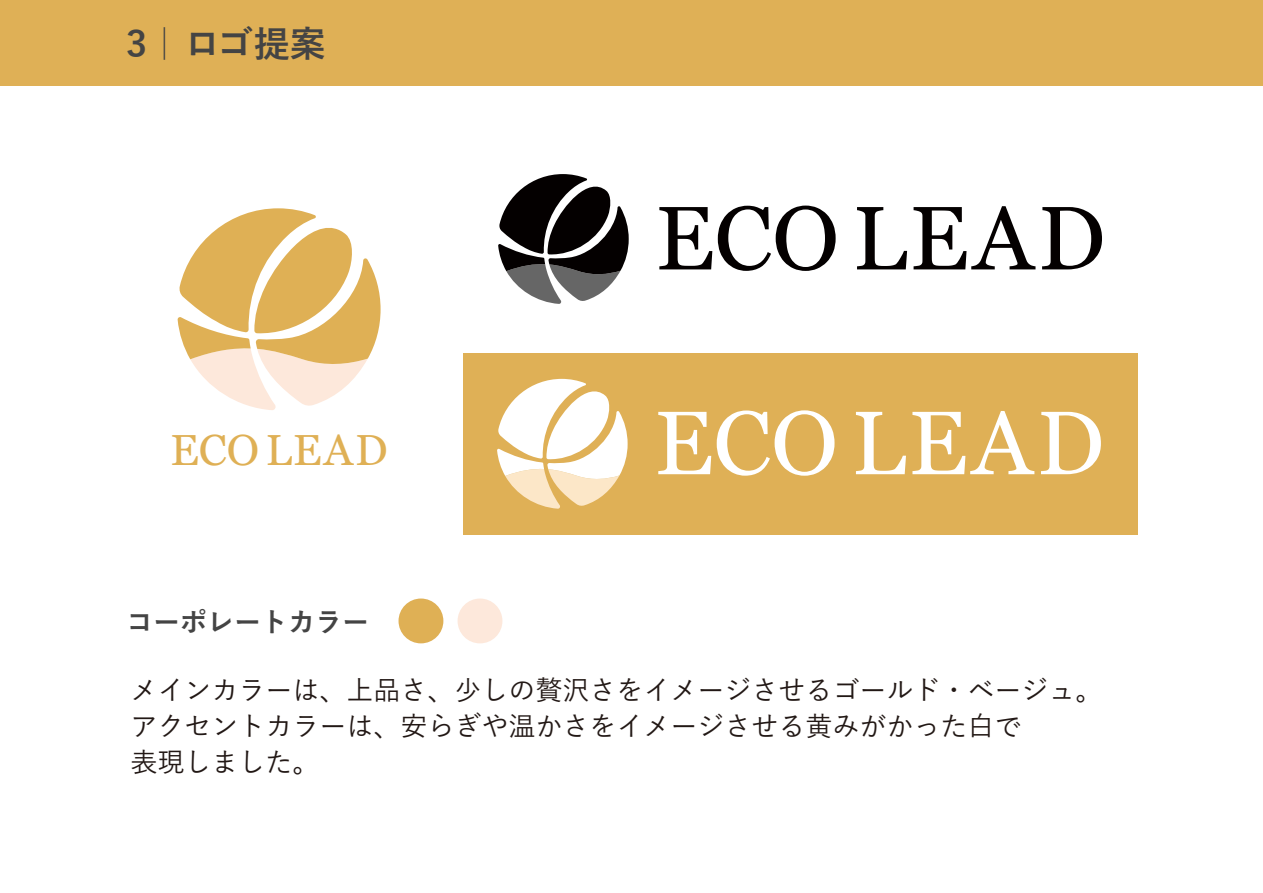
<style>
.page{position:relative;width:1263px;height:893px;background:#fff}
.page>*{position:absolute;margin:0;border:0;box-sizing:border-box;transform-origin:0 0}
.t1{font:90px "Georgia";letter-spacing:.03em;color:#040000}
.t2{font:90px "Georgia";letter-spacing:.03em;color:#fff}
.t3{font:43.5px "Georgia";letter-spacing:.03em;color:#dfb055}
.t4{font:700 36px "Yu Gothic";color:#444}
.t5{font:500 27px/36px "Yu Gothic";color:#221815}
.t6{font:700 27px "Yu Gothic";color:#444}
</style>
<div class="page">
<div style="left:0;top:0;width:1263px;height:85px;background:#dfb056"></div>
<svg style="left:177px;top:208px;width:204px;height:202px"></svg>
<svg style="left:498px;top:174px;width:131px;height:130px"></svg>
<div style="left:463px;top:353px;width:675px;height:181px;background:#dfb056"></div>
<svg style="left:497px;top:379px;width:131px;height:130px"></svg>
<div style="left:398px;top:598px;width:45px;height:45px;background:#dfb055;border-radius:50%"></div>
<div style="left:458px;top:598px;width:44px;height:45px;background:#fde8db;border-radius:50%"></div>
<h3 class="t4" style="left:126px;top:24px;width:201px">3｜ロゴ提案</h3>
<h2 class="t3" style="left:170px;top:424px;width:219px">ECO LEAD</h2>
<p class="t6" style="left:126px;top:606px;width:244px">コーポレートカラー</p>
<h1 class="t1" style="left:656px;top:184px;width:451px">ECO LEAD</h1>
<h1 class="t2" style="left:654px;top:389px;width:451px">ECO LEAD</h1>
<p class="t5" style="left:131px;top:668px;width:973px">メインカラーは、上品さ、少しの贅沢さをイメージさせるゴールド・ベージュ。アクセントカラーは、安らぎや温かさをイメージさせる黄みがかった白で<br>表現しました。</p>
</div>
